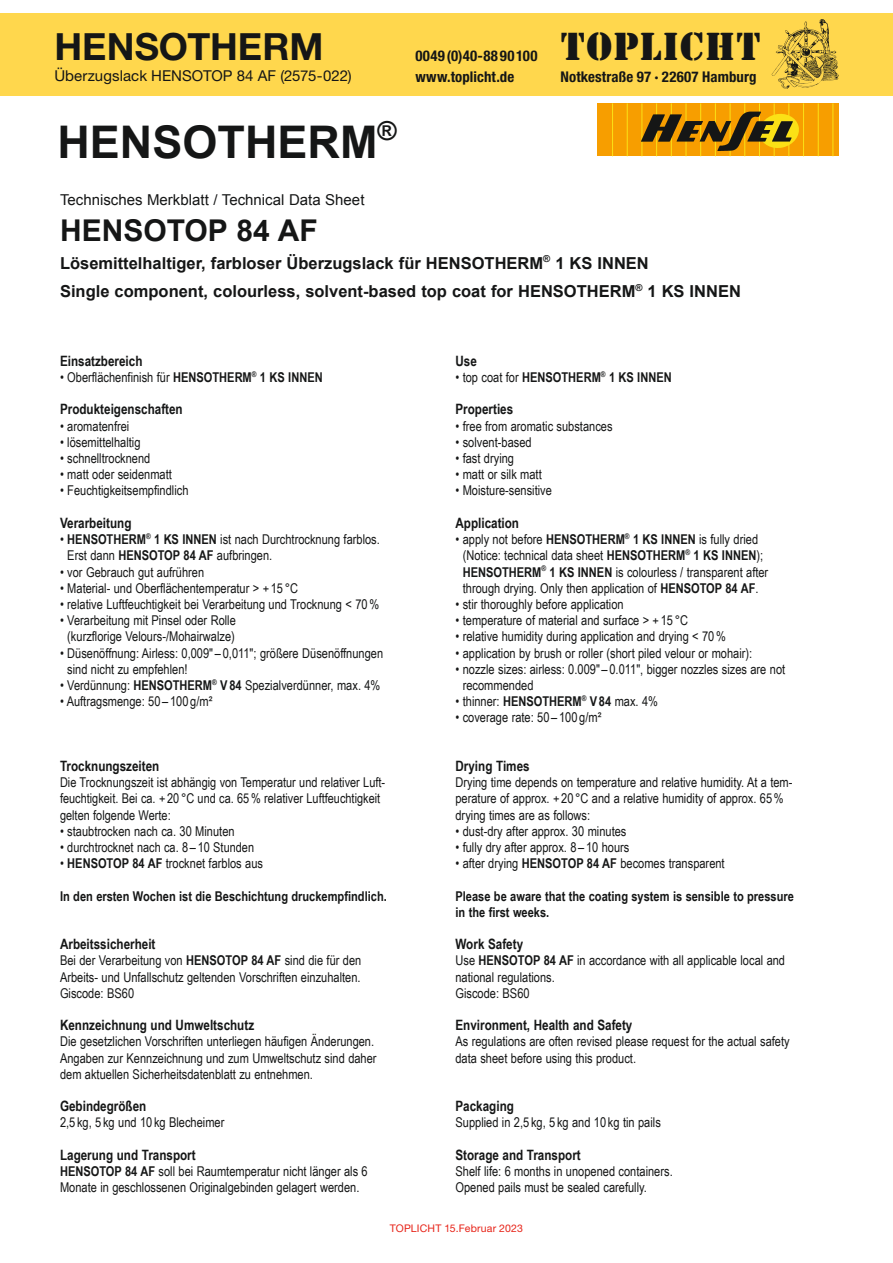
<style>
.page{position:relative;width:893px;height:1263px;background:#fff}
.page>*{position:absolute;margin:0;border:0;box-sizing:border-box;transform-origin:0 0}
.t1{font:700 45px "Arial";color:#151616}
.t2{font:40.5px "Stencil";letter-spacing:.03em;color:#151616}
.t3{font:700 37.5px "Helvetica Neue LTW1 G";color:#151616}
.t4{font:700 30px "Arial";color:#151616}
.t5{font:700 16.5px/28.3px "Arial";color:#151616}
.t6{font:15px "Arial";color:#151616}
.t7{font:15px "Helvetica Neue LTW1 G";letter-spacing:.005em;color:#151616}
.t8{font:700 condensed 14.85px "Helvetica Neue LTW1 G";letter-spacing:.01em;color:#151616}
.t9{font:700 14.25px "Arial Narrow";color:#151616}
.t10{font:13.5px/16.2px "Arial Narrow";color:#151616}
.t11{font:700 13.5px/16.2px "Arial Narrow";color:#151616}
.t12{font:10.5px "Helvetica Neue LTW1 G";letter-spacing:.015em;color:#e72419}
.s1{font-weight:700}
.s2{font-weight:400}
</style>
<div class="page">
<div style="left:598px;top:103px;width:241px;height:53px;background:#f79e00"></div>
<hr style="left:612px;top:103px;width:1px;height:53px;background:#fbe116">
<hr style="left:627px;top:103px;width:1px;height:53px;background:#fbe116">
<hr style="left:641px;top:103px;width:1px;height:53px;background:#fbe116">
<hr style="left:656px;top:103px;width:1px;height:53px;background:#fbe116">
<hr style="left:671px;top:103px;width:1px;height:53px;background:#fbe116">
<hr style="left:685px;top:103px;width:1px;height:53px;background:#fbe116">
<hr style="left:700px;top:103px;width:1px;height:53px;background:#fbe116">
<hr style="left:715px;top:103px;width:1px;height:53px;background:#fbe116">
<hr style="left:730px;top:103px;width:1px;height:53px;background:#fbe116">
<hr style="left:744px;top:103px;width:1px;height:53px;background:#fbe116">
<hr style="left:759px;top:103px;width:1px;height:53px;background:#fbe116">
<hr style="left:774px;top:103px;width:1px;height:53px;background:#fbe116">
<hr style="left:788px;top:103px;width:1px;height:53px;background:#fbe116">
<hr style="left:803px;top:103px;width:1px;height:53px;background:#fbe116">
<hr style="left:818px;top:103px;width:1px;height:53px;background:#fbe116">
<hr style="left:832px;top:103px;width:1px;height:53px;background:#fbe116">
<svg style="left:793px;top:118px;width:6px;height:24px"></svg>
<img style="left:641px;top:111px;width:152px;height:44px">
<div style="left:0;top:13px;width:893px;height:82px;background:#ffd74d"></div>
<svg style="left:772px;top:19px;width:67px;height:70px"></svg>
<h3 class="t3" style="left:54px;top:23px;width:270px">HENSOTHERM</h3>
<p class="t7" style="left:54px;top:67px;width:299px">Überzugslack HENSOTOP 84 AF (2575-022)</p>
<h1 class="t1" style="left:57px;top:112px;width:341px">HENSOTHERM<sup>®</sup></h1>
<p class="t8" style="left:415px;top:46px;width:124px">0049(0)40-8890100</p>
<h2 class="t2" style="left:561px;top:24px;width:201px">toplicht</h2>
<p class="t8" style="left:415px;top:68px;width:100px">www.toplicht.de</p>
<p class="t8" style="left:560px;top:68px;width:198px">Notkestraße 97 · 22607 Hamburg</p>
<p class="t6" style="left:60px;top:190px;width:306px">Technisches Merkblatt / Technical Data Sheet</p>
<h3 class="t4" style="left:60px;top:210px;width:259px">HENSOTOP 84 AF</h3>
<p class="t5" style="left:60px;top:250px;width:682px">Lösemittelhaltiger, farbloser Überzugslack für HENSOTHERM<sup>®</sup> 1 KS INNEN<br>Single component, colourless, solvent-based top coat for HENSOTHERM<sup>®</sup> 1 KS INNEN</p>
<p class="t9" style="left:60px;top:350px;width:84px">Einsatzbereich</p>
<p class="t10" style="left:60px;top:369px;width:264px">• Oberflächenfinish für <span class="s1">HENSOTHERM</span><sup>®</sup> <span class="s1">1 KS INNEN</span></p>
<p class="t9" style="left:60px;top:399px;width:124px">Produkteigenschaften</p>
<p class="t10" style="left:60px;top:417px;width:71px">• aromatenfrei</p>
<p class="t10" style="left:60px;top:433px;width:82px">• lösemittelhaltig</p>
<p class="t10" style="left:60px;top:450px;width:92px">• schnelltrocknend</p>
<p class="t10" style="left:60px;top:466px;width:113px">• matt oder seidenmatt</p>
<p class="t10" style="left:60px;top:482px;width:130px">• Feuchtigkeitsempfindlich</p>
<p class="t9" style="left:60px;top:512px;width:73px">Verarbeitung</p>
<p class="t10" style="left:67px;top:531px;width:314px;text-indent:-7px">• <span class="s1">HENSOTHERM</span><sup>®</sup> <span class="s1">1 KS INNEN</span> ist nach Durchtrocknung farblos.<br>Erst dann <span class="s1">HENSOTOP 84 AF</span> aufbringen.</p>
<p class="t10" style="left:60px;top:563px;width:146px">• vor Gebrauch gut aufrühren</p>
<p class="t10" style="left:60px;top:579px;width:240px">• Material- und Oberflächentemperatur &gt; + 15 °C</p>
<p class="t10" style="left:60px;top:595px;width:321px">• relative Luftfeuchtigkeit bei Verarbeitung und Trocknung &lt; 70 %</p>
<p class="t10" style="left:60px;top:612px;width:177px;text-align:center">• Verarbeitung mit Pinsel oder Rolle (kurzflorige Velours-/Mohairwalze)</p>
<p class="t10" style="left:67px;top:644px;width:317px;text-indent:-7px">• Düsenöffnung: Airless: 0,009″ – 0,011″; größere Düsenöffnungen sind nicht zu empfehlen!</p>
<p class="t10" style="left:60px;top:676px;width:322px">• Verdünnung: <span class="s1">HENSOTHERM</span><sup>®</sup> <span class="s1">V 84</span> Spezialverdünner, max. 4%</p>
<p class="t10" style="left:60px;top:693px;width:154px">• Auftragsmenge: 50 – 100 g/m²</p>
<p class="t9" style="left:60px;top:755px;width:101px">Trocknungszeiten</p>
<p class="t10" style="left:60px;top:774px;width:327px">Die Trocknungszeit ist abhängig von Temperatur und relativer Luft&shy;feuchtigkeit. Bei ca. + 20 °C und ca. 65% relativer Luftfeuchtigkeit gelten folgende Werte:</p>
<p class="t10" style="left:60px;top:822px;width:176px">• staubtrocken nach ca. 30 Minuten</p>
<p class="t10" style="left:60px;top:838px;width:196px">• durchtrocknet nach ca. 8 – 10 Stunden</p>
<p class="t10" style="left:60px;top:855px;width:205px">• <span class="s1">HENSOTOP 84 AF</span> trocknet farblos aus</p>
<p class="t11" style="left:60px;top:887px;width:328px">In den ersten Wochen ist die Beschichtung druckempfindlich.</p>
<p class="t9" style="left:60px;top:933px;width:97px">Arbeitssicherheit</p>
<p class="t10" style="left:60px;top:952px;width:303px;text-align:justify">Bei der Verarbeitung von <span class="s1">HENSOTOP 84 AF</span> sind die für den Arbeits- und Unfallschutz geltenden Vorschriften einzuhalten.<br>Giscode: BS60</p>
<p class="t9" style="left:60px;top:1014px;width:196px">Kennzeichnung und Umweltschutz</p>
<p class="t10" style="left:60px;top:1033px;width:318px">Die gesetzlichen Vorschriften unterliegen häufigen Änderungen.<br>Angaben zur Kennzeichnung und zum Umweltschutz sind daher dem aktuellen Sicherheitsdatenblatt zu entnehmen.</p>
<p class="t9" style="left:60px;top:1095px;width:88px">Gebindegrößen</p>
<p class="t10" style="left:60px;top:1114px;width:166px">2,5 kg, 5 kg und 10 kg Blecheimer</p>
<p class="t9" style="left:60px;top:1144px;width:137px">Lagerung und Transport</p>
<p class="t10" style="left:60px;top:1162px;width:309px"><span class="s1">HENSOTOP 84 AF</span> soll bei Raumtemperatur nicht länger als 6<br>Monate in geschlossenen Originalgebinden gelagert werden.</p>
<p class="t9" style="left:455px;top:350px;width:23px">Use</p>
<p class="t11" style="left:455px;top:369px;width:218px"><span class="s2">• top coat for</span> HENSOTHERM<sup>®</sup> 1 KS INNEN</p>
<p class="t9" style="left:455px;top:399px;width:59px">Properties</p>
<p class="t10" style="left:455px;top:417px;width:159px">• free from aromatic substances</p>
<p class="t10" style="left:455px;top:433px;width:78px">• solvent-based</p>
<p class="t10" style="left:455px;top:450px;width:60px">• fast drying</p>
<p class="t10" style="left:455px;top:466px;width:88px">• matt or silk matt</p>
<p class="t10" style="left:455px;top:482px;width:98px">• Moisture-sensitive</p>
<p class="t9" style="left:455px;top:512px;width:65px">Application</p>
<p class="t10" style="left:463px;top:531px;width:307px;text-indent:-7px">• apply not before <span class="s1">HENSOTHERM</span><sup>®</sup> <span class="s1">1 KS INNEN</span> is fully dried (Notice: technical data sheet <span class="s1">HENSOTHERM</span><sup>®</sup> <span class="s1">1 KS INNEN</span>); <span class="s1">HENSOTHERM</span><sup>®</sup> <span class="s1">1 KS INNEN</span> is colourless / transparent after through drying. Only then application of <span class="s1">HENSOTOP 84 AF</span>.</p>
<p class="t10" style="left:455px;top:595px;width:170px">• stir thoroughly before application</p>
<p class="t10" style="left:455px;top:612px;width:234px">• temperature of material and surface &gt; + 15 °C</p>
<p class="t10" style="left:455px;top:628px;width:272px">• relative humidity during application and drying &lt; 70 %</p>
<p class="t10" style="left:455px;top:644px;width:298px">• application by brush or roller (short piled velour or mohair):</p>
<p class="t10" style="left:463px;top:660px;width:324px;text-indent:-7px">• nozzle sizes: airless: 0.009″ – 0.011″, bigger nozzles sizes are not recommended</p>
<p class="t10" style="left:455px;top:693px;width:204px">• thinner: <span class="s1">HENSOTHERM</span><sup>®</sup> <span class="s1">V 84</span> max. 4%</p>
<p class="t10" style="left:455px;top:709px;width:147px">• coverage rate: 50 – 100 g/m²</p>
<p class="t9" style="left:455px;top:755px;width:76px">Drying Times</p>
<p class="t10" style="left:455px;top:774px;width:339px">Drying time depends on temperature and relative humidity. At a tem&shy;perature of approx. + 20 °C and a relative humidity of approx. 65 % drying times are as follows:</p>
<p class="t10" style="left:455px;top:822px;width:172px">• dust-dry after approx. 30 minutes</p>
<p class="t10" style="left:455px;top:838px;width:176px">• fully dry after approx. 8 – 10 hours</p>
<p class="t10" style="left:455px;top:855px;width:271px">• after drying <span class="s1">HENSOTOP 84 AF</span> becomes transparent</p>
<p class="t11" style="left:455px;top:887px;width:340px">Please be aware that the coating system is sensible to pressure in the first weeks.</p>
<p class="t9" style="left:455px;top:933px;width:69px">Work Safety</p>
<p class="t10" style="left:455px;top:952px;width:331px">Use <span class="s1">HENSOTOP 84 AF</span> in accordance with all applicable local and national regulations.<br>Giscode: BS60</p>
<p class="t9" style="left:455px;top:1014px;width:178px">Environment, Health and Safety</p>
<p class="t10" style="left:455px;top:1033px;width:336px">As regulations are often revised please request for the actual safety data sheet before using this product.</p>
<p class="t9" style="left:455px;top:1095px;width:60px">Packaging</p>
<p class="t10" style="left:455px;top:1114px;width:207px">Supplied in 2,5 kg, 5 kg and 10 kg tin pails</p>
<p class="t9" style="left:455px;top:1144px;width:127px">Storage and Transport</p>
<p class="t10" style="left:455px;top:1162px;width:219px">Shelf life: 6 months in unopened containers.<br>Opened pails must be sealed carefully.</p>
<p class="t12" style="left:390px;top:1222px;width:135px">TOPLICHT 15.Februar 2023</p>
</div>
